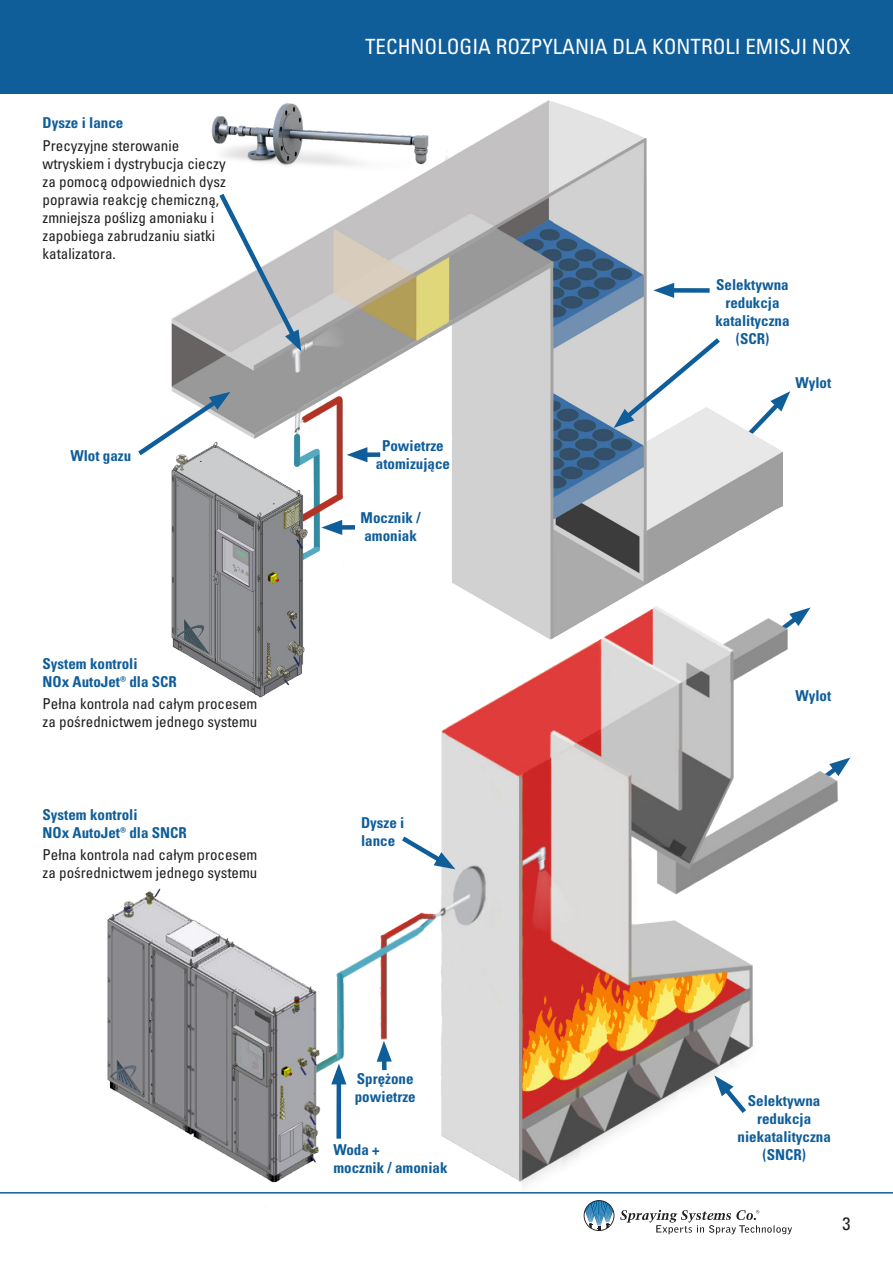
<style>
.page{position:relative;width:893px;height:1263px;background:#fff}
.page>*{position:absolute;margin:0;border:0;box-sizing:border-box;transform-origin:0 0}
.t1{font:condensed 21px "Univers LT Pro";color:#fff}
.t2{font:condensed 18px "Univers";color:#231f20}
.Standard-Text{font:condensed 15px/18px "Univers LT Pro";color:#231f20}
.Standard-Text-2{font:700 condensed 15px/18px "Univers LT Pro";color:#0f5d99;text-align:center}
.Title_in_Text{font:700 condensed 15px/18px "Univers LT Pro";color:#0f5d99}
</style>
<div class="page">
<hr style="left:0;top:1192px;width:893px;height:1px;background:#0f5d99">
<div style="left:0;top:0;width:893px;height:94px;background:#0f5d99"></div>
<svg style="left:782px;top:391px;width:8px;height:19px"></svg>
<svg style="left:838px;top:757px;width:12px;height:19px"></svg>
<img style="left:171px;top:100px;width:611px;height:506px">
<img style="left:0;top:606px;width:838px;height:629px">
<svg style="left:138px;top:392px;width:92px;height:68px"></svg>
<img style="left:199px;top:100px;width:240px;height:90px">
<svg style="left:215px;top:189px;width:87px;height:162px"></svg>
<svg style="left:614px;top:334px;width:111px;height:94px"></svg>
<div style="left:666px;top:288px;width:44px;height:5px;background:#0f5d99"></div>
<svg style="left:653px;top:283px;width:21px;height:15px"></svg>
<div style="left:336px;top:1076px;width:5px;height:63px;background:#0f5d99"></div>
<svg style="left:331px;top:1063px;width:15px;height:21px"></svg>
<div style="left:382px;top:1053px;width:5px;height:17px;background:#0f5d99"></div>
<svg style="left:377px;top:1041px;width:15px;height:21px"></svg>
<svg style="left:714px;top:1075px;width:37px;height:43px"></svg>
<svg style="left:397px;top:832px;width:58px;height:37px"></svg>
<div style="left:334px;top:525px;width:21px;height:5px;background:#0f5d99"></div>
<svg style="left:321px;top:520px;width:21px;height:15px"></svg>
<div style="left:359px;top:452px;width:21px;height:5px;background:#0f5d99"></div>
<svg style="left:347px;top:447px;width:20px;height:15px"></svg>
<p class="Title_in_Text" style="left:43px;top:114px;width:82px">Dysze i lance</p>
<p class="Standard-Text" style="left:43px;top:136px;width:185px">Precyzyjne sterowanie wtryskiem i dystrybucja cieczy za pomocą odpowiednich dysz poprawia reakcję chemiczną, zmniejsza poślizg amoniaku i zapobiega zabrudzaniu siatki katalizatora.</p>
<p class="Standard-Text-2" style="left:70px;top:446px;width:62px">Wlot gazu</p>
<p class="Title_in_Text" style="left:43px;top:654px;width:136px">System kontroli<br>NOx AutoJet® dla SCR</p>
<p class="Standard-Text" style="left:43px;top:695px;width:216px">Pełna kontrola nad całym procesem za pośrednictwem jednego systemu</p>
<p class="Title_in_Text" style="left:43px;top:805px;width:146px">System kontroli<br>NOx AutoJet® dla SNCR</p>
<p class="Standard-Text" style="left:43px;top:845px;width:216px">Pełna kontrola nad całym procesem za pośrednictwem jednego systemu</p>
<h1 class="t1" style="left:365px;top:34px;width:487px">TECHNOLOGIA ROZPYLANIA DLA KONTROLI EMISJI NOX</h1>
<p class="Standard-Text-2" style="left:715px;top:275px;width:76px">Selektywna redukcja katalityczna (SCR)</p>
<p class="Standard-Text-2" style="left:376px;top:437px;width:76px">Powietrze atomizujące</p>
<p class="Standard-Text-2" style="left:361px;top:508px;width:62px">Mocznik /</p>
<p class="Standard-Text-2" style="left:364px;top:526px;width:54px">amoniak</p>
<p class="Title_in_Text" style="left:361px;top:814px;width:45px">Dysze i lance</p>
<p class="Standard-Text-2" style="left:355px;top:1069px;width:62px;text-align:left">Sprężone powietrze</p>
<p class="Standard-Text-2" style="left:333px;top:1140px;width:116px;text-align:left">Woda +<br>mocznik / amoniak</p>
<p class="Standard-Text-2" style="left:795px;top:373px;width:37px">Wylot</p>
<p class="Standard-Text-2" style="left:795px;top:686px;width:37px">Wylot</p>
<p class="Standard-Text-2" style="left:737px;top:1091px;width:95px">Selektywna redukcja niekatalityczna (SNCR)</p>
<p class="t2" style="left:842px;top:1212px;width:9px">3</p>
</div>
